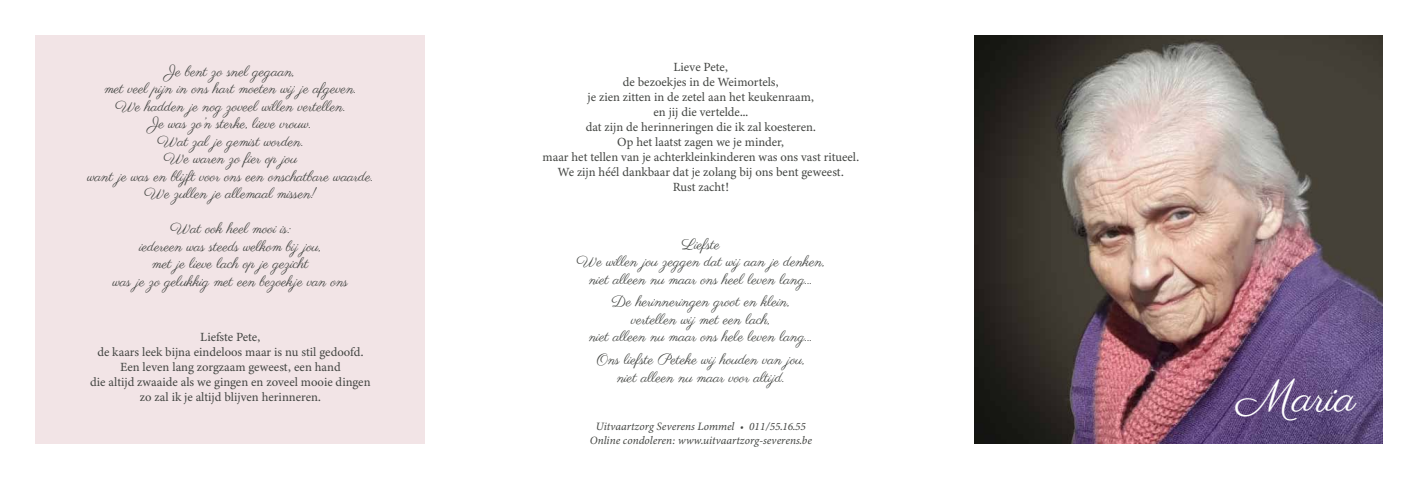
<style>
.page{position:relative;width:1418px;height:479px;background:#fff}
.page>*{position:absolute;margin:0;border:0;box-sizing:border-box;transform-origin:0 0}
.t1{font:46.25px "Parisienne";color:#fff}
.t2{font:15px/17.5px "Parisienne";color:#424441;text-align:center}
.t3{font:12.5px/15px "Minion Variable Concept";color:#424441;text-align:center}
.t4{font:italic 11.25px/13.8px "Minion Variable Concept";color:#424441;text-align:center}
</style>
<div class="page">
<img style="left:974px;top:35px;width:408px;height:408px">
<div style="left:35px;top:35px;width:390px;height:408px;background:#f2e4e6"></div>
<p class="t2" style="left:87px;top:63px;width:287px">Je bent zo snel gegaan,<br>met veel pijn in ons hart moeten wij je afgeven.<br>We hadden je nog zoveel willen vertellen.<br>Je was zo’n sterke, lieve vrouw.<br>Wat zal je gemist worden.<br>We waren zo fier op jou<br>want je was en blijft voor ons een onschatbare waarde.<br>We zullen je allemaal missen!</p>
<p class="t2" style="left:113px;top:221px;width:237px">Wat ook heel mooi is:<br>iedereen was steeds welkom bij jou,<br>met je lieve lach op je gezicht<br>was je zo gelukkig met een bezoekje van ons</p>
<p class="t3" style="left:90px;top:329px;width:282px">Liefste Pete,<br>de kaars leek bijna eindeloos maar is nu stil gedoofd.<br>Een leven lang zorgzaam geweest, een hand<br>die altijd zwaaide als we gingen en zoveel mooie dingen zo zal ik je altijd blijven herinneren.</p>
<p class="t3" style="left:542px;top:59px;width:318px">Lieve Pete,<br>de bezoekjes in de Weimortels,<br>je zien zitten in de zetel aan het keukenraam,<br>en jij die vertelde...<br>dat zijn de herinneringen die ik zal koesteren.<br>Op het laatst zagen we je minder,<br>maar het tellen van je achterkleinkinderen was ons vast ritueel.<br>We zijn héél dankbaar dat je zolang bij ons bent geweest.<br>Rust zacht!</p>
<p class="t2" style="left:576px;top:236px;width:250px">Liefste<br>We willen jou zeggen dat wij aan je denken, niet alleen nu maar ons heel leven lang...</p>
<p class="t2" style="left:589px;top:294px;width:225px">De herinneringen groot en klein, vertellen wij met een lach,<br>niet alleen nu maar ons hele leven lang...</p>
<p class="t2" style="left:597px;top:351px;width:210px">Ons liefste Peteke wij houden van jou, niet alleen nu maar voor altijd.</p>
<p class="t4" style="left:589px;top:419px;width:224px">Uitvaartzorg Severens Lommel • 011/55.16.55<br>Online condoleren: www.uitvaartzorg-severens.be</p>
<h1 class="t1" style="left:1237px;top:368px;width:120px">Maria</h1>
</div>
